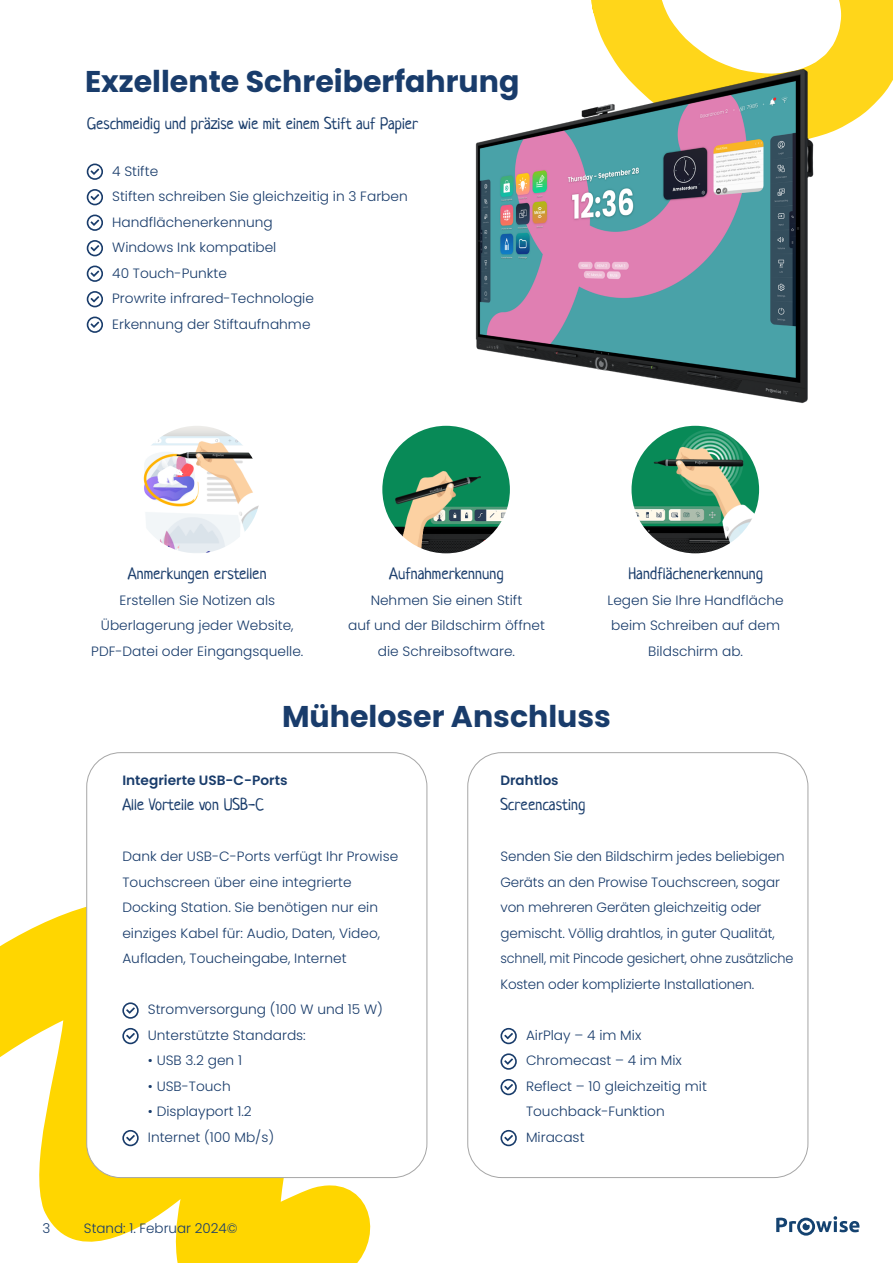
<style>
.page{position:relative;width:893px;height:1263px;background:#fff}
.page>*{position:absolute;margin:0;border:0;box-sizing:border-box;transform-origin:0 0}
.t1{font:700 30px "Poppins";color:#193c6b}
.t2{font:16.5px "Neucha";color:#193c6b}
.t3{font:300 13.5px/25.5px "Poppins";color:#193c6b}
.t4{font:600 13.5px "Poppins";color:#193c6b}
</style>
<div class="page">
<svg style="left:776px;top:1216px;width:83px;height:19px"></svg>
<svg style="left:0;top:907px;width:371px;height:356px;fill:#ffd600"></svg>
<div style="left:87px;top:753px;width:340px;height:424px;background:#fff;border-radius:34px"></div>
<svg style="left:591px;top:0;width:302px;height:137px"></svg>
<img style="left:475px;top:64px;width:343px;height:339px">
<img style="left:133px;top:426px;width:128px;height:127px;border-radius:64px">
<img style="left:382px;top:426px;width:128px;height:127px;border-radius:64px">
<img style="left:631px;top:426px;width:128px;height:127px;border-radius:64px">
<div style="left:122px;top:1002px;width:17px;height:17px;border:2px solid #193c6b;border-radius:50%"></div>
<svg style="left:126px;top:1007px;width:9px;height:7px"></svg>
<div style="left:122px;top:1028px;width:17px;height:16px;border:2px solid #193c6b;border-radius:50%"></div>
<svg style="left:126px;top:1033px;width:9px;height:6px"></svg>
<div style="left:122px;top:1130px;width:17px;height:16px;border:2px solid #193c6b;border-radius:50%"></div>
<svg style="left:126px;top:1135px;width:9px;height:6px"></svg>
<div style="left:500px;top:1028px;width:17px;height:16px;border:2px solid #193c6b;border-radius:50%"></div>
<svg style="left:504px;top:1033px;width:9px;height:6px"></svg>
<div style="left:500px;top:1053px;width:17px;height:17px;border:2px solid #193c6b;border-radius:50%"></div>
<svg style="left:504px;top:1058px;width:9px;height:7px"></svg>
<div style="left:500px;top:1079px;width:17px;height:16px;border:2px solid #193c6b;border-radius:50%"></div>
<svg style="left:504px;top:1084px;width:9px;height:6px"></svg>
<div style="left:500px;top:1130px;width:17px;height:16px;border:2px solid #193c6b;border-radius:50%"></div>
<svg style="left:504px;top:1135px;width:9px;height:6px"></svg>
<div style="left:87px;top:164px;width:16px;height:16px;border:2px solid #193c6b;border-radius:50%"></div>
<svg style="left:91px;top:168px;width:8px;height:7px"></svg>
<div style="left:87px;top:189px;width:16px;height:16px;border:2px solid #193c6b;border-radius:50%"></div>
<svg style="left:91px;top:194px;width:8px;height:6px"></svg>
<div style="left:87px;top:215px;width:16px;height:16px;border:2px solid #193c6b;border-radius:50%"></div>
<svg style="left:91px;top:219px;width:8px;height:7px"></svg>
<div style="left:87px;top:240px;width:16px;height:16px;border:2px solid #193c6b;border-radius:50%"></div>
<svg style="left:91px;top:245px;width:8px;height:6px"></svg>
<div style="left:87px;top:266px;width:16px;height:16px;border:2px solid #193c6b;border-radius:50%"></div>
<svg style="left:91px;top:270px;width:8px;height:7px"></svg>
<div style="left:87px;top:291px;width:16px;height:16px;border:2px solid #193c6b;border-radius:50%"></div>
<svg style="left:91px;top:296px;width:8px;height:6px"></svg>
<div style="left:87px;top:317px;width:16px;height:16px;border:2px solid #193c6b;border-radius:50%"></div>
<svg style="left:91px;top:321px;width:8px;height:7px"></svg>
<h1 class="t1" style="left:85px;top:64px;width:436px">Exzellente Schreiberfahrung</h1>
<p class="t2" style="left:87px;top:113px;width:333px">Geschmeidig und präzise wie mit einem Stift auf Papier</p>
<p class="t3" style="left:112px;top:158px;width:297px">4 Stifte<br>Stiften schreiben Sie gleichzeitig in 3 Farben<br>Handflächenerkennung<br>Windows Ink kompatibel<br>40 Touch-Punkte<br>Prowrite infrared-Technologie<br>Erkennung der Stiftaufnahme</p>
<p class="t2" style="left:128px;top:563px;width:140px">Anmerkungen erstellen</p>
<p class="t3" style="left:91px;top:587px;width:214px;text-align:center">Erstellen Sie Notizen als<br>Überlagerung jeder Website,<br>PDF-Datei oder Eingangsquelle.</p>
<p class="t2" style="left:389px;top:563px;width:116px">Aufnahmerkennung</p>
<p class="t3" style="left:348px;top:587px;width:198px;text-align:center">Nehmen Sie einen Stift<br>auf und der Bildschirm öffnet die Schreibsoftware.</p>
<p class="t2" style="left:628px;top:563px;width:136px">Handflächenerkennung</p>
<p class="t3" style="left:608px;top:587px;width:178px;text-align:center">Legen Sie Ihre Handfläche beim Schreiben auf dem<br>Bildschirm ab.</p>
<h1 class="t1" style="left:282px;top:699px;width:330px">Müheloser Anschluss</h1>
<p class="t4" style="left:122px;top:772px;width:167px">Integrierte USB-C-Ports</p>
<p class="t2" style="left:122px;top:795px;width:143px">Alle Vorteile von USB-C</p>
<p class="t3" style="left:122px;top:844px;width:277px">Dank der USB-C-Ports verfügt Ihr Prowise Touchscreen über eine integrierte Docking Station. Sie benötigen nur ein einziges Kabel für: Audio, Daten, Video, Aufladen, Toucheingabe, Internet</p>
<p class="t3" style="left:148px;top:997px;width:236px">Stromversorgung (100 W und 15 W)<br>Unterstützte Standards:</p>
<p class="t3" style="left:148px;top:1048px;width:96px">• USB 3.2 gen 1</p>
<p class="t3" style="left:148px;top:1073px;width:84px">• USB-Touch</p>
<p class="t3" style="left:148px;top:1099px;width:128px">• Displayport 1.2<br>Internet (100 Mb/s)</p>
<p class="t3" style="left:43px;top:1215px;width:9px">3</p>
<p class="t3" style="left:84px;top:1215px;width:155px">Stand: 1. Februar 2024©</p>
<p class="t4" style="left:500px;top:772px;width:60px">Drahtlos</p>
<p class="t2" style="left:500px;top:795px;width:86px">Screencasting</p>
<p class="t3" style="left:500px;top:844px;width:294px">Senden Sie den Bildschirm jedes beliebigen Geräts an den Prowise Touchscreen, sogar von mehreren Geräten gleichzeitig oder gemischt. Völlig drahtlos, in guter Qualität, schnell, mit Pincode gesichert, ohne zusätzliche Kosten oder komplizierte Installationen.</p>
<p class="t3" style="left:526px;top:1022px;width:182px">AirPlay – 4 im Mix<br>Chromecast – 4 im Mix<br>Reflect – 10 gleichzeitig mit<br>Touchback-Funktion<br>Miracast</p>
</div>
